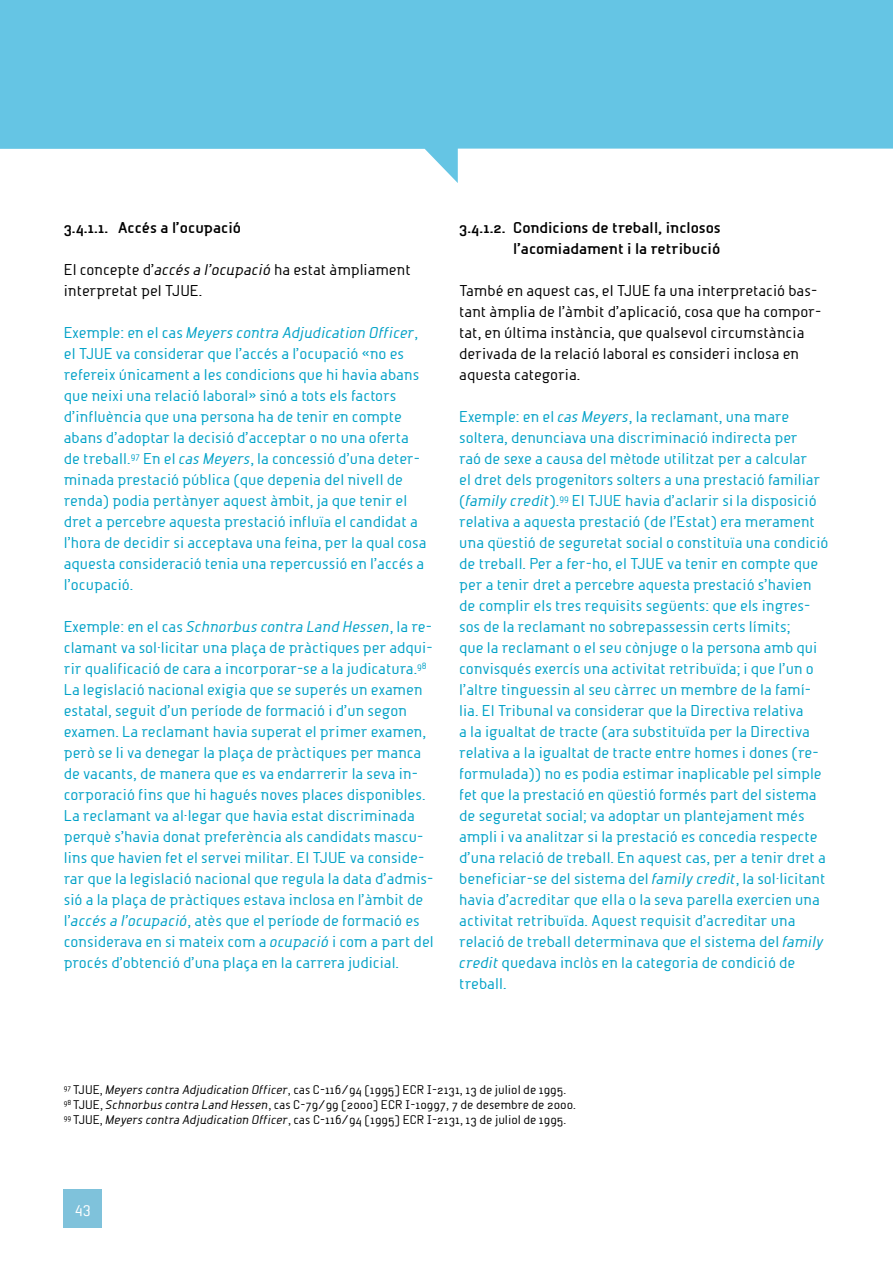
<style>
.page{position:relative;width:893px;height:1263px;background:#fff}
.page>*{position:absolute;margin:0;border:0;box-sizing:border-box;transform-origin:0 0}
.t1{font:15px/21px "Beta Semi Norm";color:#00a1c7}
.t2{font:15px/21px "Beta Semi Norm";color:#000}
.t3{font:700 15px/21px "Beta Semi";color:#000;text-align:right}
.t4{font:15px "Beta Semi Norm";color:#fff}
.t5{font:12px/15px "Beta Semi Norm";color:#000}
.s1{font-style:italic}
</style>
<div class="page">
<div style="left:64px;top:1189px;width:38px;height:39px;background:#7fc2db"></div>
<svg style="left:0;top:0;width:893px;height:183px;fill:#65c5e4"></svg>
<p class="t3" style="left:64px;top:217px;width:179px">3.4.1.1. Accés a l’ocupació</p>
<p class="t2" style="left:64px;top:259px;width:348px">El concepte d’<span class="s1">accés a l’ocupació</span> ha estat àmpliament interpretat pel TJUE.</p>
<p class="t1" style="left:64px;top:322px;width:364px">Exemple: en el cas <span class="s1">Meyers contra Adjudication Officer</span>, el TJUE va considerar que l’accés a l’ocupació «no es refereix únicament a les condicions que hi havia abans que neixi una relació laboral» sinó a tots els factors d’influència que una persona ha de tenir en compte abans d’adoptar la decisió d’acceptar o no una oferta de treball.<sup>97</sup> En el <span class="s1">cas Meyers</span>, la concessió d’una deter&shy;minada prestació pública (que depenia del nivell de renda) podia pertànyer aquest àmbit, ja que tenir el dret a percebre aquesta prestació influïa el candidat a l’hora de decidir si acceptava una feina, per la qual cosa aquesta consideració tenia una repercussió en l’accés a l’ocupació.</p>
<p class="t1" style="left:64px;top:616px;width:371px">Exemple: en el cas <span class="s1">Schnorbus contra Land Hessen</span>, la re&shy;clamant va sol·licitar una plaça de pràctiques per adqui&shy;rir qualificació de cara a incorporar-se a la judicatura.<sup>98<br></sup>La legislació nacional exigia que se superés un examen estatal, seguit d’un període de formació i d’un segon examen. La reclamant havia superat el primer examen, però se li va denegar la plaça de pràctiques per manca de vacants, de manera que es va endarrerir la seva in&shy;corporació fins que hi hagués noves places disponibles.<br>La reclamant va al·legar que havia estat discriminada perquè s’havia donat preferència als candidats mascu&shy;lins que havien fet el servei militar. El TJUE va conside&shy;rar que la legislació nacional que regula la data d’admis&shy;sió a la plaça de pràctiques estava inclosa en l’àmbit de l’<span class="s1">accés a l’ocupació</span>, atès que el període de formació es considerava en si mateix com a <span class="s1">ocupació</span> i com a part del procés d’obtenció d’una plaça en la carrera judicial.</p>
<p class="t3" style="left:459px;top:217px;width:263px">3.4.1.2. Condicions de treball, inclosos l’acomiadament i la retribució</p>
<p class="t2" style="left:459px;top:280px;width:364px">També en aquest cas, el TJUE fa una interpretació bas&shy;tant àmplia de l’àmbit d’aplicació, cosa que ha compor&shy;tat, en última instància, que qualsevol circumstància derivada de la relació laboral es consideri inclosa en aquesta categoria.</p>
<p class="t1" style="left:459px;top:406px;width:371px">Exemple: en el <span class="s1">cas Meyers</span>, la reclamant, una mare soltera, denunciava una discriminació indirecta per<br>raó de sexe a causa del mètode utilitzat per a calcular<br>el dret dels progenitors solters a una prestació familiar (<span class="s1">family credit</span>).<sup>99</sup> El TJUE havia d’aclarir si la disposició relativa a aquesta prestació (de l’Estat) era merament una qüestió de seguretat social o constituïa una condició de treball. Per a fer-ho, el TJUE va tenir en compte que per a tenir dret a percebre aquesta prestació s’havien de complir els tres requisits següents: que els ingres&shy;sos de la reclamant no sobrepassessin certs límits;<br>que la reclamant o el seu cònjuge o la persona amb qui convisqués exercís una activitat retribuïda; i que l’un o l’altre tinguessin al seu càrrec un membre de la famí&shy;lia. El Tribunal va considerar que la Directiva relativa<br>a la igualtat de tracte (ara substituïda per la Directiva relativa a la igualtat de tracte entre homes i dones (re&shy;formulada)) no es podia estimar inaplicable pel simple fet que la prestació en qüestió formés part del sistema de seguretat social; va adoptar un plantejament més ampli i va analitzar si la prestació es concedia respecte d’una relació de treball. En aquest cas, per a tenir dret a beneficiar-se del sistema del <span class="s1">family credit</span>, la sol·licitant havia d’acreditar que ella o la seva parella exercien una activitat retribuïda. Aquest requisit d’acreditar una relació de treball determinava que el sistema del <span class="s1">family credit</span> quedava inclòs en la categoria de condició de treball.</p>
<p class="t5" style="left:64px;top:1082px;width:514px"><sup>97</sup> TJUE, <span class="s1">Meyers contra Adjudication Officer</span>, cas C-116/94 [1995] ECR I-2131, 13 de juliol de 1995.<br><sup>98</sup> TJUE, <span class="s1">Schnorbus contra Land Hessen</span>, cas C-79/99 [2000] ECR I-10997, 7 de desembre de 2000.<br><sup>99</sup> TJUE, <span class="s1">Meyers contra Adjudication Officer</span>, cas C-116/94 [1995] ECR I-2131, 13 de juliol de 1995.</p>
<p class="t4" style="left:75px;top:1199px;width:18px">43</p>
</div>
